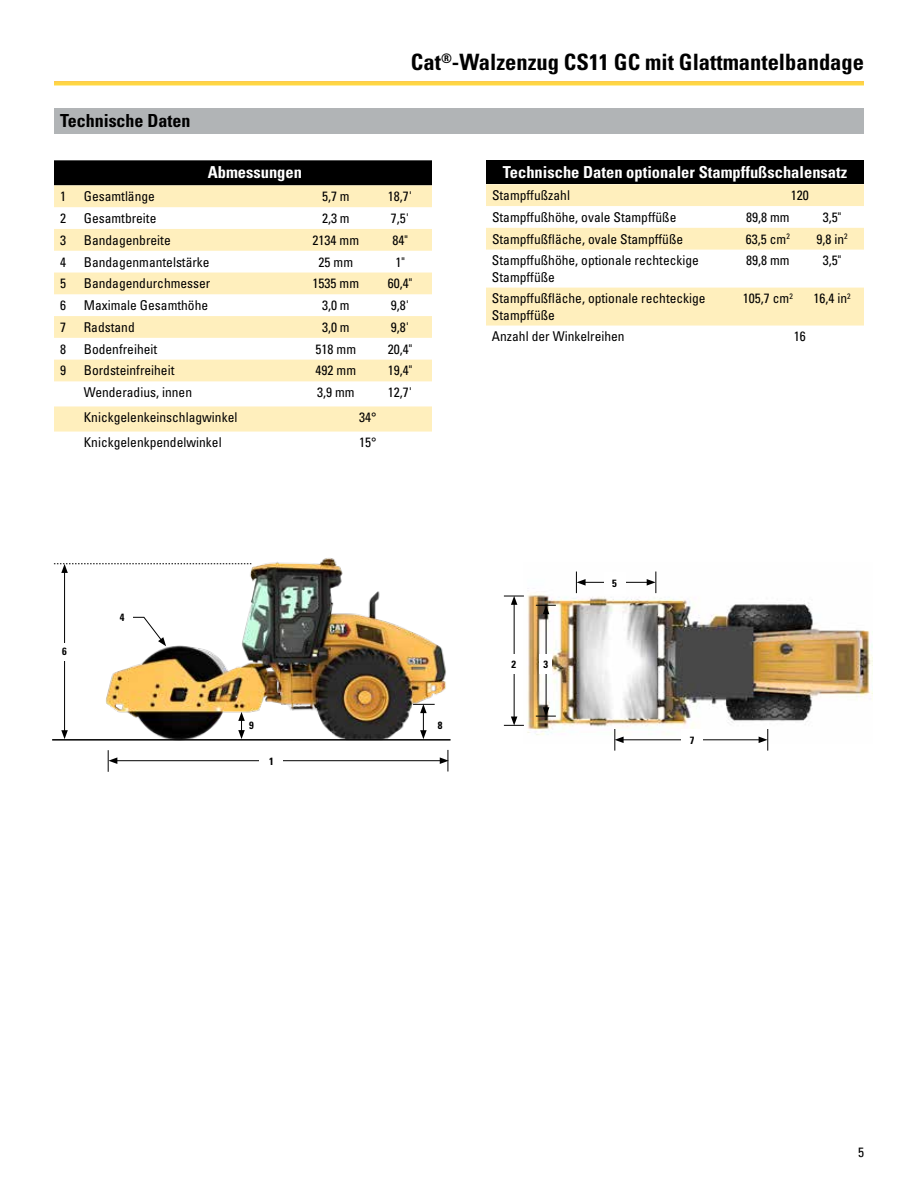
<style>
.page{position:relative;width:918px;height:1188px;background:#fff}
.page>*{position:absolute;margin:0;border:0;box-sizing:border-box;transform-origin:0 0}
.t1{font:700 condensed 22.5px "Univers LT Std";color:#000}
.t2{font:700 condensed 18px "Univers LT Std";color:#000}
.t3{font:700 condensed 16.5px "Univers LT Std";color:#fff}
.t4{font:condensed 13.5px/16.2px "Univers LT Std";color:#000}
.SpecsNumeric{font:700 condensed 10.5px "Univers LT Std";color:#000}
</style>
<div class="page">
<img style="left:106px;top:558px;width:340px;height:181px">
<div style="left:54px;top:108px;width:810px;height:25px;background:#b1b4b6"></div>
<div style="left:54px;top:160px;width:378px;height:25px;background:#000"></div>
<svg style="left:54px;top:185px;width:378px;height:247px;fill:#ffefbd"></svg>
<div style="left:486px;top:160px;width:378px;height:24px;background:#000"></div>
<svg style="left:486px;top:184px;width:378px;height:142px;fill:#ffefbd"></svg>
<hr style="left:52px;top:739px;width:399px;height:2px;background:#000">
<hr style="left:64px;top:571px;width:1px;height:162px;background:#000">
<svg style="left:54px;top:563px;width:197px;height:10px"></svg>
<svg style="left:61px;top:730px;width:7px;height:9px"></svg>
<hr style="left:115px;top:760px;width:327px;height:1px;background:#000">
<svg style="left:108px;top:750px;width:9px;height:22px"></svg>
<svg style="left:440px;top:750px;width:9px;height:22px"></svg>
<div style="left:260px;top:750px;width:23px;height:21px;background:#fff"></div>
<svg style="left:132px;top:617px;width:34px;height:29px"></svg>
<div style="left:112px;top:607px;width:21px;height:21px;background:#fff"></div>
<div style="left:55px;top:643px;width:19px;height:17px;background:#fff"></div>
<svg style="left:413px;top:704px;width:22px;height:35px"></svg>
<div style="left:429px;top:717px;width:22px;height:17px;background:#fff"></div>
<svg style="left:238px;top:712px;width:7px;height:27px"></svg>
<div style="left:245px;top:719px;width:13px;height:13px;background:#fff"></div>
<img style="left:523px;top:571px;width:350px;height:172px">
<hr style="left:546px;top:612px;width:1px;height:98px;background:#000">
<hr style="left:514px;top:602px;width:1px;height:117px;background:#000">
<svg style="left:504px;top:596px;width:20px;height:9px"></svg>
<svg style="left:504px;top:717px;width:20px;height:9px"></svg>
<svg style="left:536px;top:605px;width:20px;height:9px"></svg>
<svg style="left:536px;top:707px;width:20px;height:10px"></svg>
<div style="left:508px;top:654px;width:12px;height:20px;background:#fff"></div>
<div style="left:540px;top:654px;width:12px;height:20px;background:#fff"></div>
<hr style="left:621px;top:740px;width:140px;height:1px;background:#000">
<svg style="left:759px;top:729px;width:10px;height:22px"></svg>
<svg style="left:615px;top:729px;width:9px;height:22px"></svg>
<div style="left:682px;top:730px;width:21px;height:21px;background:#fff"></div>
<hr style="left:583px;top:582px;width:66px;height:1px;background:#000">
<svg style="left:647px;top:572px;width:10px;height:21px"></svg>
<svg style="left:576px;top:572px;width:10px;height:21px"></svg>
<div style="left:604px;top:572px;width:21px;height:21px;background:#fff"></div>
<p class="t2" style="left:60px;top:110px;width:132px">Technische Daten</p>
<h1 class="t1" style="left:411px;top:48px;width:455px">Cat<sup>®</sup>-Walzenzug CS11 GC mit Glattmantelbandage</h1>
<p class="t3" style="left:208px;top:162px;width:96px">Abmessungen</p>
<p class="t4" style="left:60px;top:188px;width:7px">1</p>
<p class="t4" style="left:84px;top:188px;width:73px">Gesamtlänge</p>
<p class="t4" style="left:322px;top:188px;width:29px">5,7 m</p>
<p class="t4" style="left:388px;top:188px;width:26px">18,7'</p>
<p class="t4" style="left:60px;top:210px;width:7px">2</p>
<p class="t4" style="left:84px;top:210px;width:74px">Gesamtbreite</p>
<p class="t4" style="left:322px;top:210px;width:29px">2,3 m</p>
<p class="t4" style="left:391px;top:210px;width:20px">7,5'</p>
<p class="t4" style="left:60px;top:232px;width:7px">3</p>
<p class="t4" style="left:84px;top:232px;width:88px">Bandagenbreite</p>
<p class="t4" style="left:313px;top:232px;width:48px">2134 mm</p>
<p class="t4" style="left:392px;top:232px;width:17px">84"</p>
<p class="t4" style="left:60px;top:253px;width:7px">4</p>
<p class="t4" style="left:84px;top:253px;width:127px">Bandagenmantelstärke</p>
<p class="t4" style="left:319px;top:253px;width:36px">25 mm</p>
<p class="t4" style="left:395px;top:253px;width:11px">1"</p>
<p class="t4" style="left:60px;top:275px;width:7px">5</p>
<p class="t4" style="left:84px;top:275px;width:128px">Bandagendurchmesser</p>
<p class="t4" style="left:313px;top:275px;width:48px">1535 mm</p>
<p class="t4" style="left:388px;top:275px;width:26px">60,4"</p>
<p class="t4" style="left:60px;top:297px;width:7px">6</p>
<p class="t4" style="left:84px;top:297px;width:126px">Maximale Gesamthöhe</p>
<p class="t4" style="left:322px;top:297px;width:29px">3,0 m</p>
<p class="t4" style="left:391px;top:297px;width:20px">9,8'</p>
<p class="t4" style="left:60px;top:319px;width:7px">7</p>
<p class="t4" style="left:84px;top:319px;width:53px">Radstand</p>
<p class="t4" style="left:322px;top:319px;width:29px">3,0 m</p>
<p class="t4" style="left:391px;top:319px;width:20px">9,8'</p>
<p class="t4" style="left:60px;top:341px;width:7px">8</p>
<p class="t4" style="left:84px;top:341px;width:75px">Bodenfreiheit</p>
<p class="t4" style="left:316px;top:341px;width:42px">518 mm</p>
<p class="t4" style="left:388px;top:341px;width:26px">20,4"</p>
<p class="t4" style="left:60px;top:362px;width:7px">9</p>
<p class="t4" style="left:84px;top:362px;width:92px">Bordsteinfreiheit</p>
<p class="t4" style="left:316px;top:362px;width:42px">492 mm</p>
<p class="t4" style="left:388px;top:362px;width:26px">19,4"</p>
<p class="t4" style="left:84px;top:384px;width:110px">Wenderadius, innen</p>
<p class="t4" style="left:317px;top:384px;width:39px">3,9 mm</p>
<p class="t4" style="left:388px;top:384px;width:26px">12,7'</p>
<p class="t4" style="left:84px;top:409px;width:155px">Knickgelenkeinschlagwinkel</p>
<p class="t4" style="left:359px;top:409px;width:19px">34°</p>
<p class="t4" style="left:84px;top:434px;width:139px">Knickgelenkpendelwinkel</p>
<p class="t4" style="left:359px;top:434px;width:19px">15°</p>
<p class="t3" style="left:503px;top:162px;width:346px">Technische Daten optionaler Stampffußschalensatz</p>
<p class="t4" style="left:492px;top:187px;width:80px">Stampffußzahl</p>
<p class="t4" style="left:791px;top:187px;width:19px">120</p>
<p class="t4" style="left:492px;top:209px;width:186px">Stampffußhöhe, ovale Stampffüße</p>
<p class="t4" style="left:746px;top:209px;width:45px">89,8 mm</p>
<p class="t4" style="left:823px;top:209px;width:20px">3,5"</p>
<p class="t4" style="left:492px;top:231px;width:193px">Stampffußfläche, ovale Stampffüße</p>
<p class="t4" style="left:746px;top:231px;width:45px">63,5 cm<sup>2</sup></p>
<p class="t4" style="left:817px;top:231px;width:33px">9,8 in<sup>2</sup></p>
<p class="t4" style="left:492px;top:252px;width:208px">Stampffußhöhe, optionale rechteckige<br>Stampffüße</p>
<p class="t4" style="left:746px;top:252px;width:45px">89,8 mm</p>
<p class="t4" style="left:823px;top:252px;width:20px">3,5"</p>
<p class="t4" style="left:492px;top:290px;width:215px">Stampffußfläche, optionale rechteckige<br>Stampffüße</p>
<p class="t4" style="left:743px;top:290px;width:51px">105,7 cm<sup>2</sup></p>
<p class="t4" style="left:814px;top:290px;width:39px">16,4 in<sup>2</sup></p>
<p class="t4" style="left:492px;top:328px;width:134px">Anzahl der Winkelreihen</p>
<p class="t4" style="left:794px;top:328px;width:13px">16</p>
<p class="SpecsNumeric" style="left:62px;top:645px;width:6px">6</p>
<p class="SpecsNumeric" style="left:120px;top:611px;width:6px">4</p>
<p class="SpecsNumeric" style="left:249px;top:719px;width:6px">9</p>
<p class="SpecsNumeric" style="left:438px;top:719px;width:6px">8</p>
<p class="SpecsNumeric" style="left:269px;top:754px;width:6px">1</p>
<p class="SpecsNumeric" style="left:512px;top:658px;width:6px">2</p>
<p class="SpecsNumeric" style="left:544px;top:658px;width:6px">3</p>
<p class="SpecsNumeric" style="left:612px;top:576px;width:6px">5</p>
<p class="SpecsNumeric" style="left:690px;top:734px;width:6px">7</p>
<p class="t4" style="left:858px;top:1144px;width:7px">5</p>
</div>
